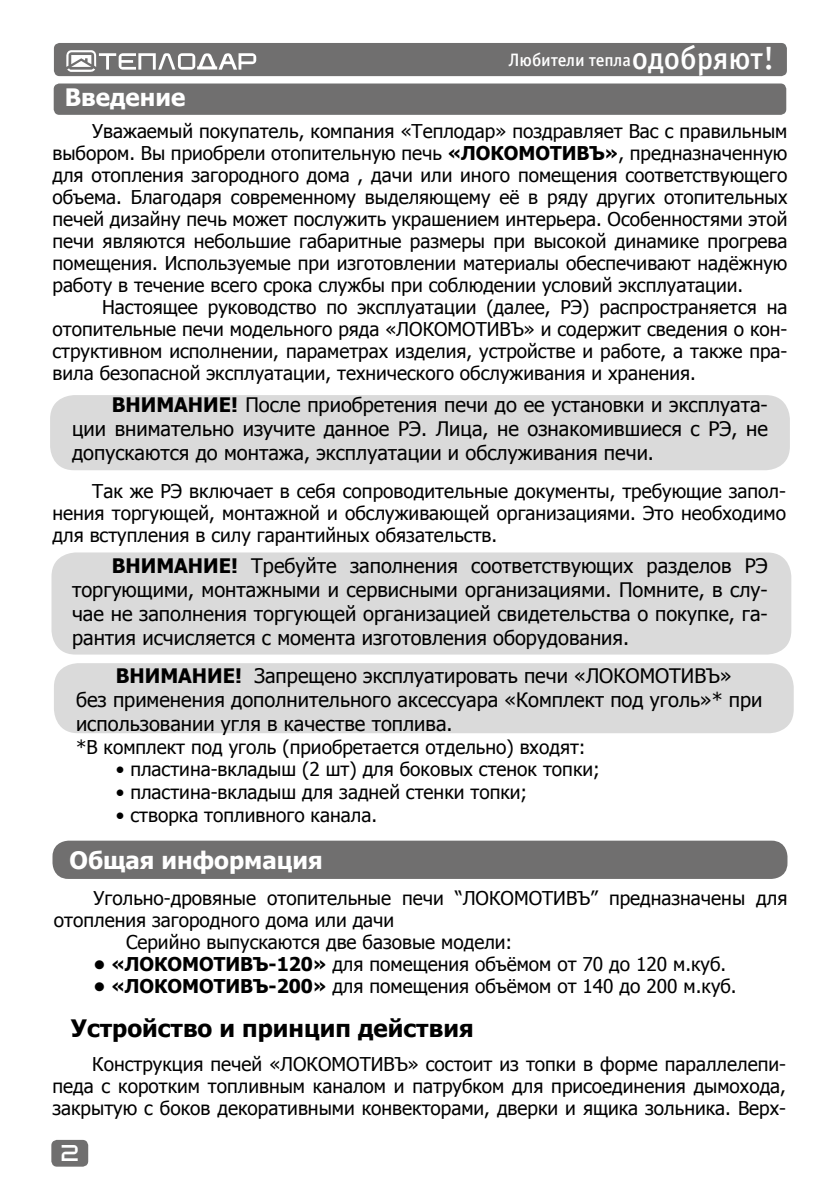
<style>
.page{position:relative;width:840px;height:1191px;background:#fff}
.page>*{position:absolute;margin:0;border:0;box-sizing:border-box;transform-origin:0 0}
.t1{font:700 24px "Tahoma";color:#000}
.t2{font:700 24px "Tahoma";color:#fff}
.t3{font:20px/24px "Tahoma";color:#000;text-align:justify}
.t4{font:19px/22px "Tahoma";color:#000;text-align:justify}
.t5{font:18px "Officina Sans Medium C";letter-spacing:-.005em;color:#fff}
.t6{font:16px "teplodar";color:#fff}
.s1{font-size:32px}
.s2{font-weight:700}
</style>
<div class="page">
<div style="left:51px;top:1139px;width:37px;height:27px;background:#706f6f;border-radius:6px"></div>
<div style="left:54px;top:43px;width:732px;height:33px;background:#706f6f;border-radius:6px"></div>
<svg style="left:66px;top:50px;width:190px;height:22px"></svg>
<div style="left:54px;top:83px;width:731px;height:32px;background:#706f6f;border-radius:6px"></div>
<div style="left:54px;top:663px;width:739px;height:70px;background:#dadada;border-radius:24px"></div>
<div style="left:51px;top:552px;width:739px;height:102px;background:#dadada;border-radius:24px"></div>
<div style="left:50px;top:395px;width:739px;height:75px;background:#dadada;border-radius:24px"></div>
<div style="left:52px;top:840px;width:735px;height:39px;background:#706f6f;border-radius:16px"></div>
<p class="t5" style="left:508px;top:50px;width:267px">Любители тепла<span class="s1">одобряют!</span></p>
<p class="t2" style="left:65px;top:80px;width:122px">Введение</p>
<p class="t4" style="left:52px;top:119px;width:736px;text-indent:40px">Уважаемый покупатель, компания «Теплодар» поздравляет Вас с правильным выбором. Вы приобрели отопительную печь <span class="s2">«ЛОКОМОТИВЪ»</span>, предназначенную для отопления загородного дома , дачи или иного помещения соответствующего объема. Благодаря современному выделяющему её в ряду других отопительных печей дизайну печь может послужить украшением интерьера. Особенностями этой печи являются небольшие габаритные размеры при высокой динамике прогрева помещения. Используемые при изготовлении материалы обеспечивают надёжную работу в течение всего срока службы при соблюдении условий эксплуатации.</p>
<p class="t4" style="left:52px;top:295px;width:736px;text-indent:50px">Настоящее руководство по эксплуатации (далее, РЭ) распространяется на отопительные печи модельного ряда «ЛОКОМОТИВЪ» и содержит сведения о кон&shy;структивном исполнении, параметрах изделия, устройстве и работе, а также пра&shy;вила безопасной эксплуатации, технического обслуживания и хранения.</p>
<p class="t3" style="left:72px;top:392px;width:697px;text-indent:40px"><span class="s2">ВНИМАНИЕ!</span> После приобретения печи до ее установки и эксплуата&shy;ции внимательно изучите данное РЭ. Лица, не ознакомившиеся с РЭ, не допускаются до монтажа, эксплуатации и обслуживания печи.</p>
<p class="t4" style="left:52px;top:479px;width:734px;text-indent:40px">Так же РЭ включает в себя сопроводительные документы, требующие запол&shy;нения торгующей, монтажной и обслуживающей организациями. Это необходимо для вступления в силу гарантийных обязательств.</p>
<p class="t3" style="left:72px;top:553px;width:697px;text-indent:40px"><span class="s2">ВНИМАНИЕ!</span> Требуйте заполнения соответствующих разделов РЭ торгующими, монтажными и сервисными организациями. Помните, в слу&shy;чае не заполнения торгующей организацией свидетельства о покупке, га&shy;рантия исчисляется с момента изготовления оборудования.</p>
<p class="t3" style="left:76px;top:662px;width:687px;text-align:left;text-indent:40px"><span class="s2">ВНИМАНИЕ!</span> Запрещено эксплуатировать печи «ЛОКОМОТИВЪ» без применения дополнительного аксессуара «Комплект под уголь»* при использовании угля в качестве топлива.</p>
<p class="t4" style="left:76px;top:735px;width:511px">*В комплект под уголь (приобретается отдельно) входят:</p>
<p class="t4" style="left:116px;top:757px;width:485px">• пластина-вкладыш (2 шт) для боковых стенок топки;</p>
<p class="t4" style="left:116px;top:780px;width:413px">• пластина-вкладыш для задней стенки топки;</p>
<p class="t4" style="left:116px;top:803px;width:263px">• створка топливного канала.</p>
<p class="t2" style="left:69px;top:843px;width:254px">Общая информация</p>
<p class="t4" style="left:94px;top:886px;width:695px">Угольно-дровяные отопительные печи “ЛОКОМОТИВЪ” предназначены для</p>
<p class="t4" style="left:54px;top:908px;width:342px">отопления загородного дома или дачи</p>
<p class="t4" style="left:126px;top:930px;width:387px">Серийно выпускаются две базовые модели:</p>
<p class="t4" style="left:94px;top:952px;width:633px"><span class="s2">• «ЛОКОМОТИВЪ-120»</span> для помещения объёмом от 70 до 120 м.куб.</p>
<p class="t4" style="left:94px;top:974px;width:644px"><span class="s2">• «ЛОКОМОТИВЪ-200»</span> для помещения объёмом от 140 до 200 м.куб.</p>
<p class="t1" style="left:71px;top:1011px;width:404px">Устройство и принцип действия</p>
<p class="t4" style="left:52px;top:1052px;width:734px;text-indent:40px">Конструкция печей «ЛОКОМОТИВЪ» состоит из топки в форме параллелепи&shy;педа с коротким топливным каналом и патрубком для присоединения дымохода, закрытую с боков декоративными конвекторами, дверки и ящика зольника. Верх-</p>
<p class="t6" style="left:62px;top:1145px;width:18px">2</p>
</div>
